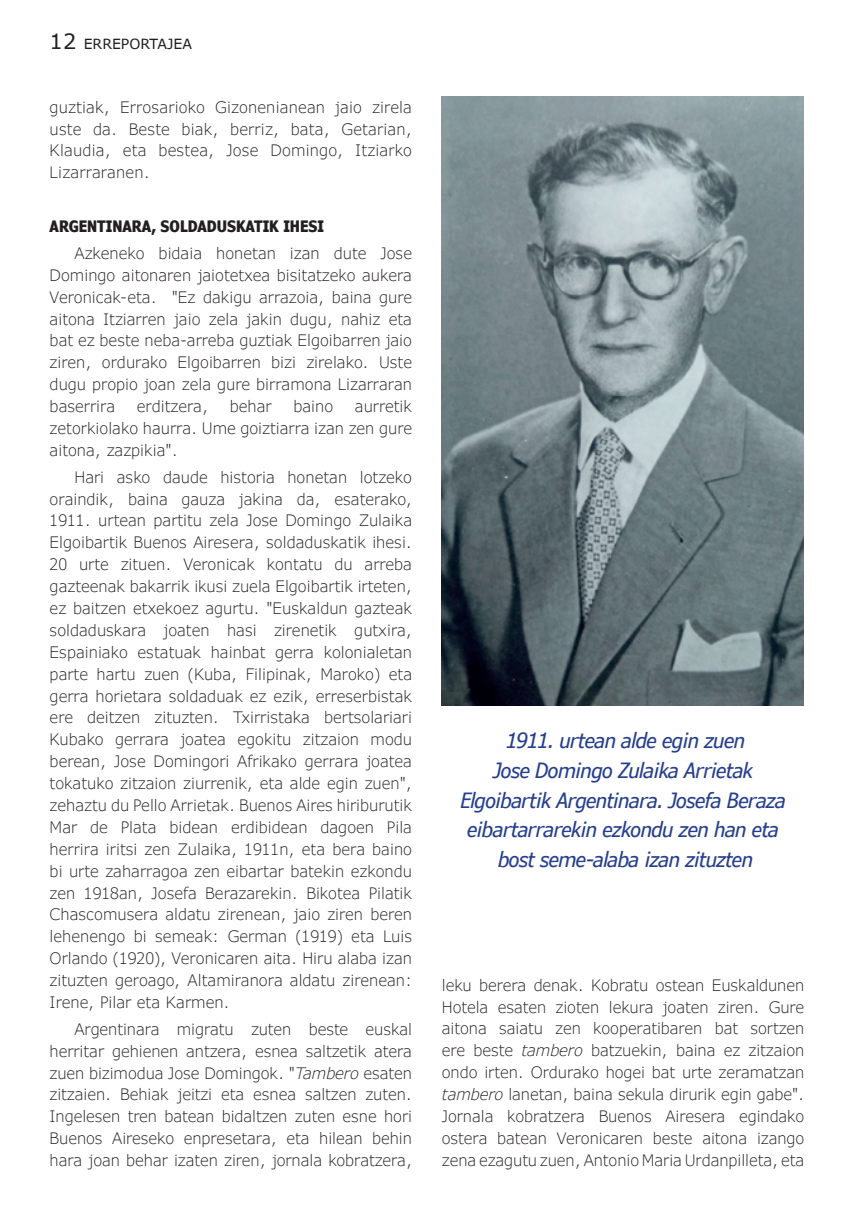
<style>
.page{position:relative;width:854px;height:1216px;background:#fff}
.page>*{position:absolute;margin:0;border:0;box-sizing:border-box;transform-origin:0 0}
.t1{font:italic condensed 21px/29.8px "Verdana Pro";letter-spacing:-.025em;color:#253f8e;text-align:center}
.t2{font:300 15.75px/21.9px "Verdana Pro";color:#231f20;text-align:justify}
.t3{font:700 condensed 15.75px "Verdana Pro";color:#231f20}
.t4{font:14px "Verdana Pro";color:#231f20}
.s1{font-size:21px}
.s2{font-style:italic}
</style>
<div class="page">
<img style="left:441px;top:96px;width:362px;height:609px">
<p class="t4" style="left:50px;top:35px;width:144px"><span class="s1">12</span> ERREPORTAJEA</p>
<p class="t2" style="left:50px;top:96px;width:364px">guztiak, Errosarioko Gizonenianean jaio zirela uste da. Beste biak, berriz, bata, Getarian, Klaudia, eta bestea, Jose Domingo, Itziarko Lizarraranen.</p>
<p class="t3" style="left:50px;top:215px;width:276px">ARGENTINARA, SOLDADUSKATIK IHESI</p>
<p class="t2" style="left:50px;top:242px;width:364px;text-indent:25px">Azkeneko bidaia honetan izan dute Jose Domingo aitonaren jaiotetxea bisitatzeko aukera Veronicak-eta. "Ez dakigu arrazoia, baina gure aitona Itziarren jaio zela jakin dugu, nahiz eta bat ez beste neba-arreba guztiak Elgoibarren jaio ziren, ordurako Elgoibarren bizi zirelako. Uste dugu propio joan zela gure birramona Lizarraran baserrira</p>
<p class="t2" style="left:50px;top:395px;width:364px;text-indent:305px">aurretik zetorkiolako haurra. Ume goiztiarra izan zen gure aitona, zazpikia".</p>
<p class="t2" style="left:50px;top:466px;width:364px;text-indent:25px">Hari asko daude historia honetan lotzeko oraindik, baina gauza jakina da, esaterako, 1911. urtean partitu zela Jose Domingo Zulaika Elgoibartik Buenos Airesera, soldaduskatik ihesi.<br>20 urte zituen. Veronicak kontatu du arreba gazteenak bakarrik ikusi zuela Elgoibartik irteten, ez baitzen etxekoez agurtu. "Euskaldun gazteak soldaduskara joaten hasi zirenetik gutxira, Espainiako estatuak hainbat gerra kolonialetan parte hartu zuen (Kuba, Filipinak, Maroko) eta gerra horietara soldaduak ez ezik, erreserbistak ere deitzen zituzten. Txirristaka bertsolariari Kubako gerrara joatea egokitu zitzaion modu berean, Jose Domingori Afrikako gerrara joatea tokatuko zitzaion ziurrenik, eta alde egin zuen", zehaztu du Pello Arrietak. Buenos Aires hiriburutik Mar de Plata bidean erdibidean dagoen Pila herrira iritsi zen Zulaika, 1911n, eta bera baino bi urte zaharragoa zen eibartar batekin ezkondu zen 1918an, Josefa Berazarekin. Bikotea Pilatik Chascomusera aldatu zirenean, jaio ziren beren lehenengo bi semeak: German (1919) eta Luis Orlando (1920), Veronicaren aita. Hiru alaba izan zituzten geroago, Altamiranora aldatu zirenean:<br>Irene, Pilar eta Karmen.</p>
<p class="t2" style="left:50px;top:1018px;width:364px;text-indent:25px">Argentinara migratu zuten beste euskal herritar gehienen antzera, esnea saltzetik atera zuen bizimodua Jose Domingok. "<span class="s2">Tambero</span> esaten zitzaien. Behiak jeitzi eta esnea saltzen zuten.<br>Ingelesen tren batean bidaltzen zuten esne hori Buenos Aireseko enpresetara, eta hilean behin hara joan behar izaten ziren, jornala kobratzera,</p>
<p class="t2" style="left:137px;top:395px;width:73px">erditzera,</p>
<p class="t2" style="left:230px;top:395px;width:43px">behar</p>
<p class="t2" style="left:293px;top:395px;width:41px">baino</p>
<p class="t1" style="left:460px;top:726px;width:327px">1911. urtean alde egin zuen<br>Jose Domingo Zulaika Arrietak Elgoibartik Argentinara. Josefa Beraza eibartarrarekin ezkondu zen han eta</p>
<p class="t1" style="left:498px;top:845px;width:256px">bost seme-alaba izan zituzten</p>
<p class="t2" style="left:441px;top:974px;width:364px">leku berera denak. Kobratu ostean Euskaldunen Hotela esaten zioten lekura joaten ziren. Gure aitona saiatu zen kooperatibaren bat sortzen ere beste <span class="s2">tambero</span> batzuekin, baina ez zitzaion ondo irten. Ordurako hogei bat urte zeramatzan <span class="s2">tambero</span> lanetan, baina sekula dirurik egin gabe".<br>Jornala kobratzera Buenos Airesera egindako ostera batean Veronicaren beste aitona izango zena ezagutu zuen, Antonio Maria Urdanpilleta, eta</p>
</div>
